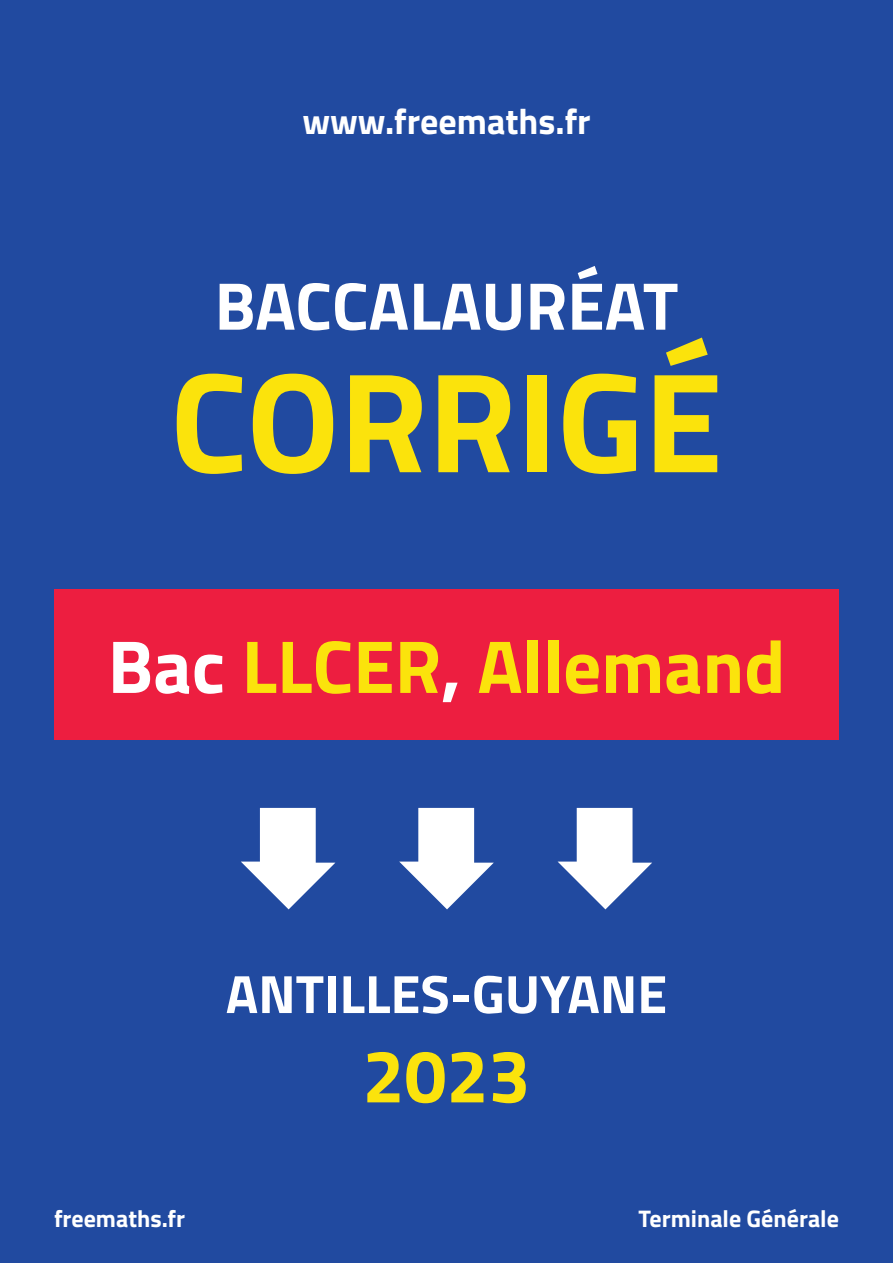
<style>
.page{position:relative;width:893px;height:1263px;background:#214aa0}
.page>*{position:absolute;margin:0;border:0;box-sizing:border-box;transform-origin:0 0}
.t1{font:700 142.5px "Titillium";color:#fbe30c}
.t2{font:700 75px "Titillium";color:#fbe30c}
.t3{font:700 67.5px "Titillium";color:#fff}
.t4{font:700 54px "Titillium";color:#fff}
.t5{font:700 36px "Titillium";color:#fff}
.t6{font:700 24px "Titillium";color:#fff}
.s1{color:#fff}
</style>
<div class="page">
<svg style="left:241px;top:808px;width:94px;height:101px"></svg>
<svg style="left:399px;top:808px;width:95px;height:101px"></svg>
<svg style="left:558px;top:808px;width:94px;height:101px"></svg>
<div style="left:54px;top:589px;width:785px;height:151px;background:#ed1e40"></div>
<h3 class="t5" style="left:302px;top:94px;width:290px">www.freemaths.fr</h3>
<h3 class="t3" style="left:215px;top:254px;width:465px">BACCALAURÉAT</h3>
<h1 class="t1" style="left:170px;top:313px;width:554px">CORRIGÉ</h1>
<h2 class="t2" style="left:108px;top:609px;width:679px"><span class="s1">Bac</span> LLCER<span class="s1">,</span> Allemand</h2>
<p class="t4" style="left:226px;top:953px;width:443px">ANTILLES-GUYANE</p>
<h2 class="t2" style="left:362px;top:1019px;width:169px">2023</h2>
<p class="t6" style="left:54px;top:1200px;width:133px">freemaths.fr</p>
<p class="t6" style="left:639px;top:1200px;width:202px">Terminale Générale</p>
</div>
